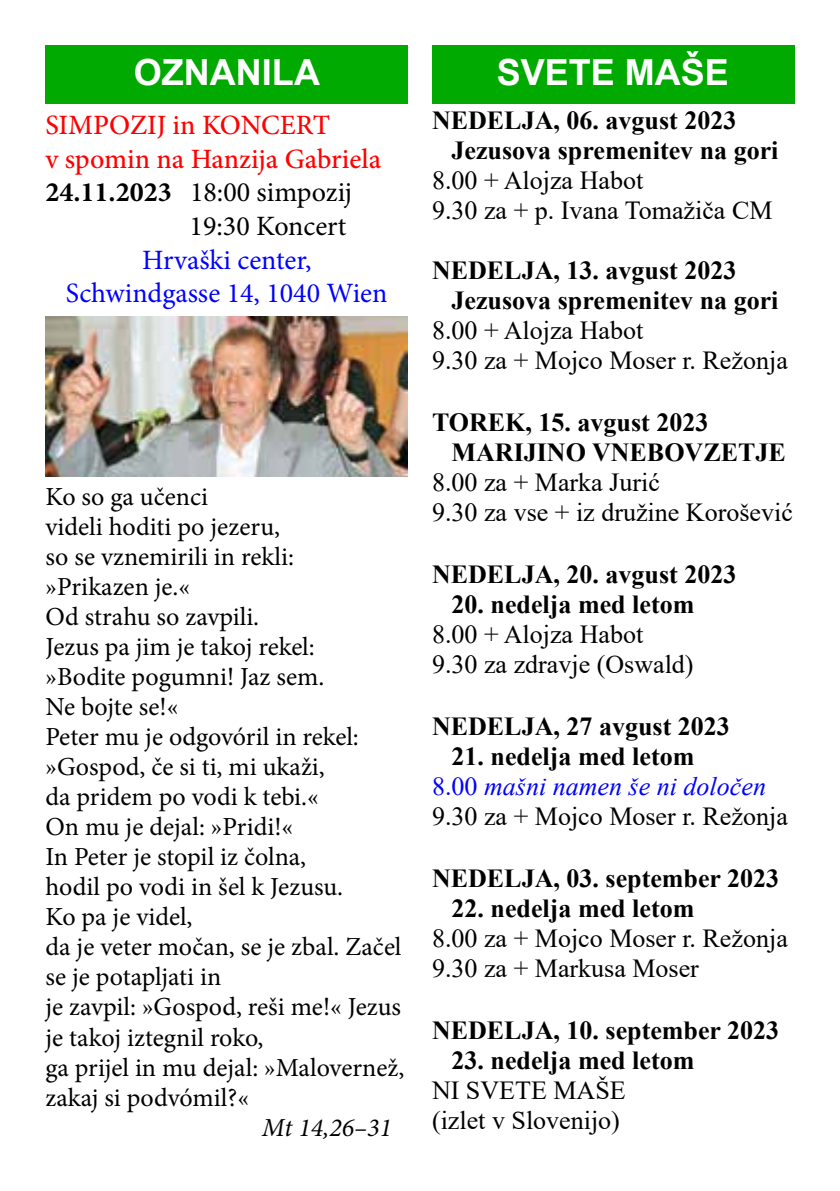
<style>
.page{position:relative;width:840px;height:1191px;background:#fff}
.page>*{position:absolute;margin:0;border:0;box-sizing:border-box;transform-origin:0 0}
.t1{font:700 36px "Arial";color:#fff}
.t2{font:500 28px "Minion Pro";color:#f00}
.t3{font:28px/33.6px "Minion Pro";color:#00f;text-align:center}
.t4{font:28px "Minion Pro";color:#000}
.t5{font:26px/30px "Minion Pro";color:#000}
.t6{font:26px/30px "Times New Roman";color:#000}
.t7{font:700 26px/30px "Times New Roman";color:#000}
.t8{font:italic 26px "Minion Pro";color:#000}
.s1{font-weight:700}
.s2{color:#00f}
.s3{font-style:italic;color:#00f}
</style>
<div class="page">
<div style="left:432px;top:45px;width:362px;height:59px;background:#0a0"></div>
<div style="left:45px;top:45px;width:363px;height:59px;background:#0a0"></div>
<img style="left:45px;top:316px;width:363px;height:161px">
<h1 class="t1" style="left:134px;top:47px;width:187px">OZNANILA</h1>
<h1 class="t1" style="left:496px;top:47px;width:234px">SVETE MAŠE</h1>
<p class="t7" style="left:451px;top:104px;width:328px;text-indent:-20px">NEDELJA, 06. avgust 2023<br>Jezusova spremenitev na gori</p>
<p class="t6" style="left:432px;top:164px;width:342px">8.00 + Alojza Habot<br>9.30 za + p. Ivana Tomažiča CM</p>
<p class="t7" style="left:451px;top:254px;width:328px;text-indent:-20px">NEDELJA, 13. avgust 2023<br>Jezusova spremenitev na gori</p>
<p class="t6" style="left:432px;top:314px;width:357px">8.00 + Alojza Habot<br>9.30 za + Mojco Moser r. Režonja</p>
<p class="t7" style="left:451px;top:407px;width:335px;text-indent:-20px">TOREK, 15. avgust 2023<br>MARIJINO VNEBOVZETJE</p>
<p class="t6" style="left:432px;top:466px;width:362px">8.00 za + Marka Jurić<br>9.30 za vse + iz družine Korošević</p>
<p class="t2" style="left:45px;top:106px;width:286px">SIMPOZIJ in KONCERT</p>
<p class="t2" style="left:45px;top:140px;width:337px">v spomin na Hanzija Gabriela</p>
<p class="t4" style="left:45px;top:174px;width:308px"><span class="s1">24.11.2023</span> 18:00 simpozij</p>
<p class="t4" style="left:189px;top:207px;width:158px">19:30 Koncert</p>
<p class="t3" style="left:66px;top:243px;width:323px">Hrvaški center,<br>Schwindgasse 14, 1040 Wien</p>
<p class="t5" style="left:45px;top:482px;width:360px">Ko so ga učenci<br>videli hoditi po jezeru,<br>so se vznemirili in rekli:<br>»Prikazen je.«<br>Od strahu so zavpili.<br>Jezus pa jim je takoj rekel:<br>»Bodite pogumni! Jaz sem.<br>Ne bojte se!«<br>Peter mu je odgovóril in rekel: »Gospod, če si ti, mi ukaži,<br>da pridem po vodi k tebi.«<br>On mu je dejal: »Pridi!«<br>In Peter je stopil iz čolna,<br>hodil po vodi in šel k Jezusu.<br>Ko pa je videl,<br>da je veter močan, se je zbal. Začel se je potapljati in<br>je zavpil: »Gospod, reši me!« Jezus je takoj iztegnil roko,<br>ga prijel in mu dejal: »Malovernež, zakaj si podvómil?«</p>
<p class="t8" style="left:261px;top:1109px;width:132px">Mt 14,26–31</p>
<p class="t7" style="left:432px;top:559px;width:306px">NEDELJA, 20. avgust 2023</p>
<p class="t7" style="left:451px;top:589px;width:244px">20. nedelja med letom</p>
<p class="t6" style="left:432px;top:618px;width:263px">8.00 + Alojza Habot<br>9.30 za zdravje (Oswald)</p>
<p class="t7" style="left:432px;top:711px;width:299px">NEDELJA, 27 avgust 2023</p>
<p class="t6" style="left:432px;top:740px;width:357px;text-indent:20px"><span class="s1">21. nedelja med letom<br></span><span class="s2">8.00</span> <span class="s3">mašni namen še ni določen<br></span>9.30 za + Mojco Moser r. Režonja</p>
<p class="t7" style="left:432px;top:863px;width:348px">NEDELJA, 03. september 2023</p>
<p class="t7" style="left:451px;top:893px;width:244px">22. nedelja med letom</p>
<p class="t6" style="left:432px;top:923px;width:357px">8.00 za + Mojco Moser r. Režonja<br>9.30 za + Markusa Moser</p>
<p class="t7" style="left:432px;top:1015px;width:348px">NEDELJA, 10. september 2023</p>
<p class="t7" style="left:451px;top:1045px;width:244px">23. nedelja med letom</p>
<p class="t6" style="left:432px;top:1075px;width:195px">NI SVETE MAŠE (izlet v Slovenijo)</p>
</div>
